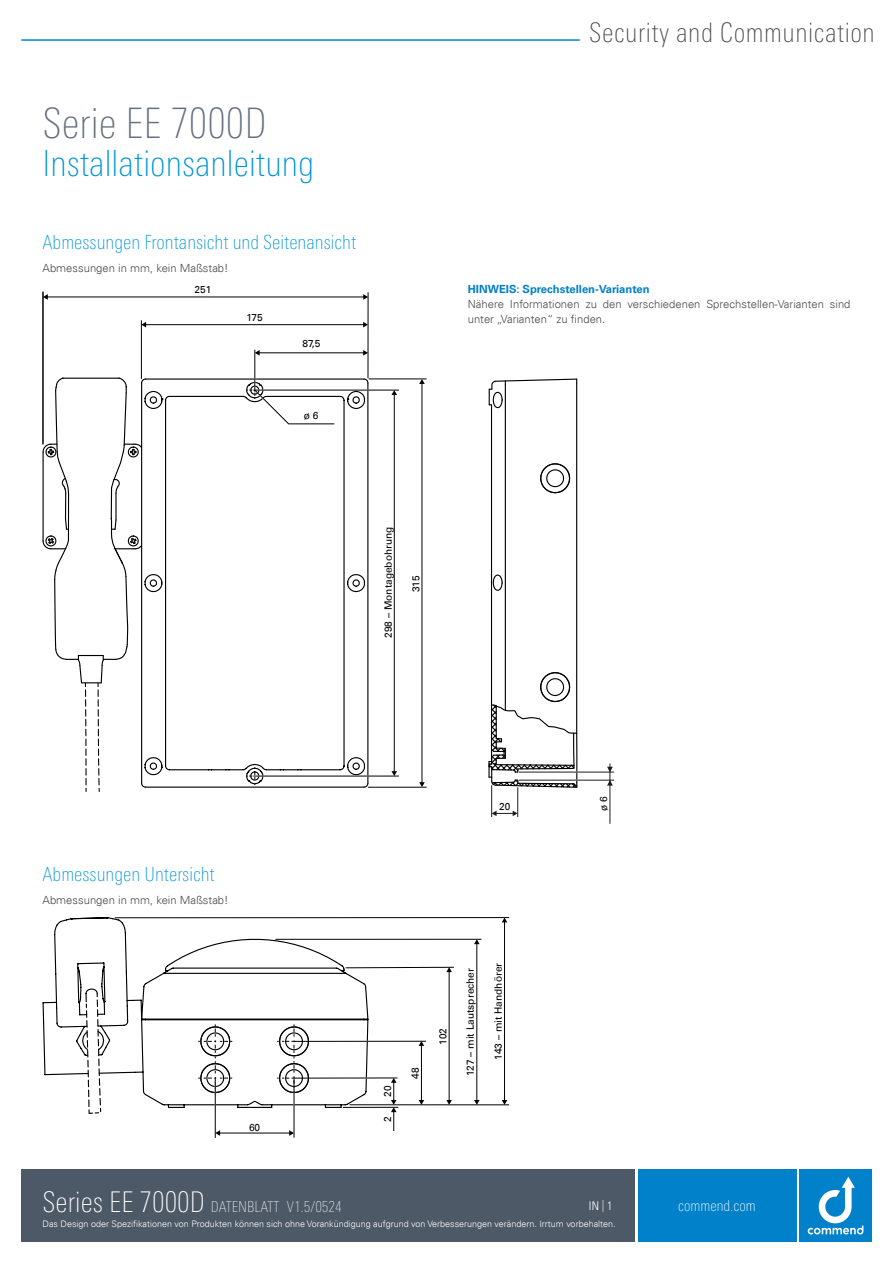
<style>
.page{position:relative;width:893px;height:1263px;background:#fff}
.page>*{position:absolute;margin:0;border:0;box-sizing:border-box;transform-origin:0 0}
.t1{font:100 condensed 42px "Univers Next Pro";color:#66717f}
.t2{font:100 condensed 36px "Univers Next Pro";color:#0095d6}
.t3{font:100 condensed 27px "Univers Next Pro";letter-spacing:.02em;color:#4a4a49}
.t4{font:100 condensed 19.5px "Univers Next Pro";color:#0095d6}
.t5{font:100 condensed 15px "Univers Next Pro";color:#e0e4e7}
.t6{font:100 condensed 15px "Univers Next Pro";color:#fff}
.t7{font:12px "Univers Com 47 Light Cond";color:#fff}
.t8{font:300 11.25px/15px "Univers Com 45";color:#4a4a49}
.t9{font:700 11.25px "Univers Com 65";color:#0081c5}
.t10{font:10.2px "Univers Com 55 Roman";color:#000}
.t11{font:300 9px "Univers Com 45";color:#fff}
.s1{font-size:28.5px;color:#fff}
.s2{color:#e0e4e7}
</style>
<div class="page">
<hr style="left:21px;top:39px;width:559px;height:2px;background:#0086ce">
<div style="left:799px;top:1169px;width:73px;height:73px;background:#0081c9"></div>
<div style="left:638px;top:1169px;width:158px;height:73px;background:#0081c9"></div>
<svg style="left:808px;top:1177px;width:55px;height:57px"></svg>
<div style="left:21px;top:1169px;width:614px;height:73px;background:#4d5966"></div>
<hr style="left:491px;top:405px;width:1px;height:355px;background:#010000">
<svg style="left:492px;top:574px;width:11px;height:17px"></svg>
<svg style="left:540px;top:463px;width:31px;height:31px"></svg>
<hr style="left:505px;top:385px;width:1px;height:325px;background:#010000">
<hr style="left:576px;top:383px;width:1px;height:350px;background:#010000">
<svg style="left:489px;top:378px;width:89px;height:31px"></svg>
<svg style="left:488px;top:671px;width:90px;height:118px"></svg>
<hr style="left:519px;top:771px;width:95px;height:2px;background:#fff">
<hr style="left:519px;top:779px;width:95px;height:2px;background:#fff">
<hr style="left:519px;top:772px;width:95px;height:1px;background:#1d1d1b">
<hr style="left:519px;top:780px;width:95px;height:1px;background:#1d1d1b">
<hr style="left:610px;top:763px;width:1px;height:61px;background:#1d1d1b">
<hr style="left:517px;top:787px;width:1px;height:30px;background:#1d1d1b">
<hr style="left:491px;top:785px;width:1px;height:32px;background:#1d1d1b">
<svg style="left:492px;top:811px;width:25px;height:5px"></svg>
<svg style="left:607px;top:767px;width:6px;height:5px"></svg>
<svg style="left:607px;top:780px;width:6px;height:6px"></svg>
<svg style="left:147px;top:382px;width:219px;height:403px"></svg>
<hr style="left:367px;top:383px;width:1px;height:400px;background:#000">
<svg style="left:363px;top:378px;width:6px;height:6px"></svg>
<svg style="left:363px;top:782px;width:6px;height:6px"></svg>
<hr style="left:146px;top:786px;width:218px;height:2px;background:#000">
<hr style="left:146px;top:378px;width:218px;height:2px;background:#000">
<hr style="left:254px;top:350px;width:1px;height:41px;background:#fff">
<hr style="left:255px;top:389px;width:144px;height:2px;background:#fff">
<hr style="left:368px;top:292px;width:1px;height:86px;background:#000">
<hr style="left:47px;top:297px;width:317px;height:1px;background:#000">
<svg style="left:44px;top:294px;width:4px;height:6px"></svg>
<svg style="left:363px;top:294px;width:5px;height:6px"></svg>
<hr style="left:255px;top:350px;width:1px;height:41px;background:#000">
<hr style="left:141px;top:320px;width:1px;height:59px;background:#000">
<hr style="left:145px;top:324px;width:219px;height:1px;background:#000">
<svg style="left:141px;top:322px;width:5px;height:5px"></svg>
<svg style="left:363px;top:322px;width:5px;height:5px"></svg>
<hr style="left:259px;top:352px;width:105px;height:1px;background:#000">
<svg style="left:255px;top:350px;width:5px;height:6px"></svg>
<svg style="left:363px;top:350px;width:5px;height:6px"></svg>
<hr style="left:255px;top:390px;width:144px;height:1px;background:#000">
<svg style="left:246px;top:388px;width:89px;height:37px"></svg>
<hr style="left:422px;top:383px;width:1px;height:400px;background:#000">
<svg style="left:419px;top:380px;width:6px;height:4px"></svg>
<svg style="left:419px;top:782px;width:6px;height:5px"></svg>
<hr style="left:369px;top:379px;width:58px;height:1px;background:#000">
<hr style="left:368px;top:787px;width:59px;height:1px;background:#000">
<hr style="left:255px;top:775px;width:144px;height:2px;background:#fff">
<svg style="left:43px;top:377px;width:104px;height:415px"></svg>
<hr style="left:255px;top:776px;width:144px;height:1px;background:#000">
<hr style="left:394px;top:394px;width:1px;height:378px;background:#000">
<svg style="left:391px;top:390px;width:6px;height:5px"></svg>
<svg style="left:391px;top:771px;width:6px;height:5px"></svg>
<svg style="left:246px;top:767px;width:10px;height:18px"></svg>
<hr style="left:43px;top:291px;width:1px;height:153px;background:#000">
<svg style="left:43px;top:917px;width:326px;height:191px"></svg>
<hr style="left:115px;top:917px;width:394px;height:1px;background:#000">
<hr style="left:349px;top:1104px;width:160px;height:1px;background:#000">
<hr style="left:504px;top:922px;width:1px;height:179px;background:#000">
<svg style="left:502px;top:917px;width:5px;height:5px"></svg>
<svg style="left:502px;top:1100px;width:5px;height:5px"></svg>
<hr style="left:275px;top:939px;width:206px;height:1px;background:#000">
<hr style="left:477px;top:943px;width:1px;height:158px;background:#000">
<svg style="left:474px;top:939px;width:6px;height:5px"></svg>
<svg style="left:474px;top:1100px;width:6px;height:5px"></svg>
<hr style="left:449px;top:971px;width:1px;height:130px;background:#000">
<svg style="left:345px;top:967px;width:109px;height:5px"></svg>
<svg style="left:446px;top:1100px;width:6px;height:5px"></svg>
<hr style="left:293px;top:1041px;width:133px;height:1px;background:#000">
<hr style="left:421px;top:1045px;width:1px;height:56px;background:#000">
<svg style="left:419px;top:1041px;width:5px;height:5px"></svg>
<svg style="left:419px;top:1100px;width:5px;height:5px"></svg>
<hr style="left:339px;top:1077px;width:46px;height:1px;background:#fff">
<hr style="left:219px;top:1133px;width:71px;height:1px;background:#000">
<svg style="left:216px;top:1130px;width:4px;height:6px"></svg>
<svg style="left:289px;top:1130px;width:5px;height:6px"></svg>
<hr style="left:293px;top:1078px;width:104px;height:1px;background:#000">
<hr style="left:343px;top:1107px;width:55px;height:1px;background:#000">
<svg style="left:391px;top:1078px;width:6px;height:53px"></svg>
<hr style="left:293px;top:1080px;width:2px;height:46px;background:#fff">
<hr style="left:294px;top:1077px;width:1px;height:60px;background:#000">
<svg style="left:198px;top:1024px;width:34px;height:71px"></svg>
<svg style="left:277px;top:1024px;width:33px;height:70px"></svg>
<hr style="left:215px;top:1079px;width:1px;height:59px;background:#000">
<svg style="left:85px;top:992px;width:17px;height:122px"></svg>
<h1 class="t1" style="left:43px;top:99px;width:226px">Serie EE 7000D</h1>
<h2 class="t2" style="left:43px;top:143px;width:273px">Installationsanleitung</h2>
<h3 class="t4" style="left:43px;top:231px;width:315px">Abmessungen Frontansicht und Seitenansicht</h3>
<p class="t8" style="left:43px;top:260px;width:188px">Abmessungen in mm, kein Maßstab!</p>
<p class="t10" style="left:194px;top:284px;width:18px">251</p>
<p class="t10" style="left:246px;top:311px;width:18px">175</p>
<p class="t10" style="left:303px;top:337px;width:19px">87,5</p>
<p class="t10" style="left:304px;top:409px;width:16px">ø 6</p>
<p class="t10" style="left:382px;top:638px;width:113px;rotate:-90deg">298 – Montagebohrung</p>
<p class="t10" style="left:410px;top:592px;width:18px;rotate:-90deg">315</p>
<h3 class="t3" style="left:589px;top:17px;width:287px">Security and Communication</h3>
<p class="t9" style="left:468px;top:282px;width:183px">HINWEIS: Sprechstellen-Varianten</p>
<p class="t8" style="left:468px;top:296px;width:384px">Nähere Informationen zu den verschiedenen Sprechstellen-Varianten sind unter „Varianten“ zu finden.</p>
<h3 class="t4" style="left:43px;top:863px;width:174px">Abmessungen Untersicht</h3>
<p class="t8" style="left:43px;top:893px;width:188px">Abmessungen in mm, kein Maßstab!</p>
<p class="t10" style="left:249px;top:1121px;width:13px">60</p>
<p class="t10" style="left:499px;top:800px;width:13px">20</p>
<p class="t10" style="left:597px;top:811px;width:16px;rotate:-90deg">ø 6</p>
<p class="t10" style="left:381px;top:1097px;width:13px;rotate:-90deg">20</p>
<p class="t10" style="left:381px;top:1122px;width:7px;rotate:-90deg">2</p>
<p class="t10" style="left:409px;top:1078px;width:13px;rotate:-90deg">48</p>
<p class="t10" style="left:437px;top:1044px;width:18px;rotate:-90deg">102</p>
<p class="t10" style="left:464px;top:1076px;width:110px;rotate:-90deg">127 – mit Lautsprecher</p>
<p class="t10" style="left:492px;top:1060px;width:98px;rotate:-90deg">143 – mit Handhörer</p>
<h3 class="t5" style="left:43px;top:1198px;width:301px"><span class="s1">Series EE 7000D</span> DATENBLATT V1.5/0524</h3>
<p class="t7" style="left:589px;top:1198px;width:25px">IN <span class="s2">|</span> 1</p>
<h3 class="t6" style="left:678px;top:1197px;width:79px">commend.com</h3>
<p class="t11" style="left:43px;top:1218px;width:575px">Das Design oder Spezifikationen von Produkten können sich ohne Vorankündigung aufgrund von Verbesserungen verändern. Irrtum vorbehalten.</p>
</div>
